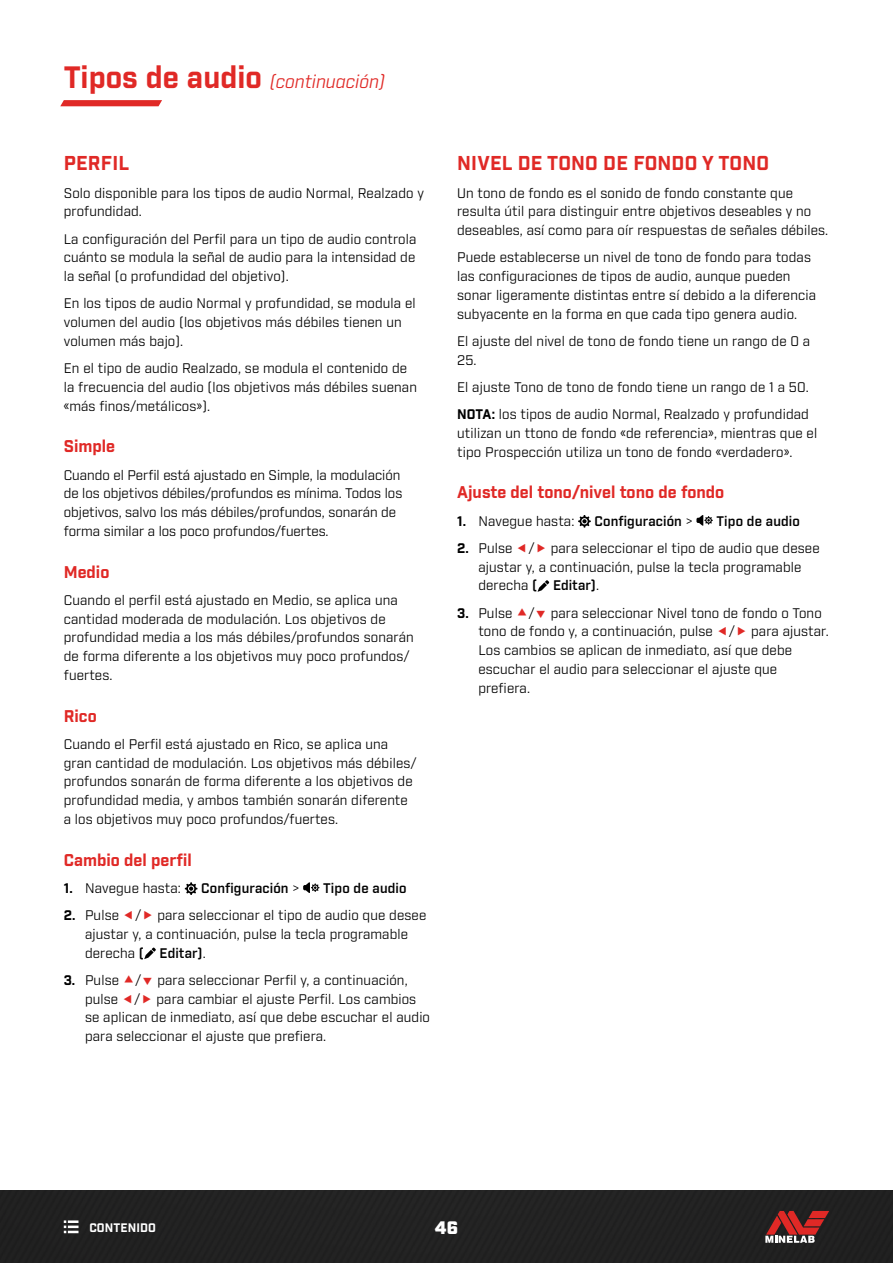
<style>
.page{position:relative;width:893px;height:1263px;background:#fff}
.page>*{position:absolute;margin:0;border:0;box-sizing:border-box;transform-origin:0 0}
.t1{font:700 19.5px "Industry";letter-spacing:.01em;color:#e02926}
.t2{font:italic 18px "Industry";color:#e02926}
.t3{font:900 18px "Industry";color:#fff}
.t4{font:700 16.5px "Industry";color:#e02926}
.t5{font:13.5px/18.8px "Industry";letter-spacing:.01em;color:#000}
.t6{font:600 13.5px "Industry";letter-spacing:.01em;color:#000}
.t7{font:700 12px "Industry";letter-spacing:.01em;color:#fff}
.s1{font-weight:700;font-style:normal;font-size:30px}
.s2{font-weight:700}
.s3{font-weight:400}
.s4{font-weight:600}
</style>
<div class="page">
<div style="left:0;top:1191px;width:893px;height:72px;background:#212121"></div>
<svg style="left:60px;top:100px;width:102px;height:6px"></svg>
<svg style="left:765px;top:1211px;width:64px;height:32px;background:#863c3b"></svg>
<svg style="left:64px;top:1220px;width:15px;height:13px"></svg>
<svg style="left:185px;top:882px;width:12px;height:13px"></svg>
<svg style="left:303px;top:882px;width:16px;height:11px"></svg>
<svg style="left:144px;top:947px;width:12px;height:12px"></svg>
<svg style="left:578px;top:515px;width:13px;height:13px"></svg>
<svg style="left:696px;top:515px;width:17px;height:11px"></svg>
<svg style="left:537px;top:580px;width:12px;height:12px"></svg>
<h2 class="t2" style="left:64px;top:70px;width:323px"><span class="s1">Tipos de audio</span> (continuación)</h2>
<h1 class="t1" style="left:64px;top:151px;width:67px">PERFIL</h1>
<p class="t5" style="left:64px;top:184px;width:362px">Solo disponible para los tipos de audio Normal, Realzado y profundidad.</p>
<p class="t5" style="left:64px;top:230px;width:354px;text-align:justify">La configuración del Perfil para un tipo de audio controla cuánto se modula la señal de audio para la intensidad de la señal (o profundidad del objetivo).</p>
<p class="t5" style="left:64px;top:294px;width:353px">En los tipos de audio Normal y profundidad, se modula el volumen del audio (los objetivos más débiles tienen un volumen más bajo).</p>
<p class="t5" style="left:64px;top:359px;width:355px">En el tipo de audio Realzado, se modula el contenido de la frecuencia del audio (los objetivos más débiles suenan «más finos/metálicos»).</p>
<p class="t4" style="left:64px;top:436px;width:53px">Simple</p>
<p class="t5" style="left:64px;top:466px;width:340px">Cuando el Perfil está ajustado en Simple, la modulación de los objetivos débiles/profundos es mínima. Todos los objetivos, salvo los más débiles/profundos, sonarán de forma similar a los poco profundos/fuertes.</p>
<p class="t4" style="left:64px;top:562px;width:47px">Medio</p>
<p class="t5" style="left:64px;top:591px;width:352px">Cuando el perfil está ajustado en Medio, se aplica una cantidad moderada de modulación. Los objetivos de profundidad media a los más débiles/profundos sonarán de forma diferente a los objetivos muy poco profundos/ fuertes.</p>
<p class="t4" style="left:64px;top:706px;width:34px">Rico</p>
<p class="t5" style="left:64px;top:735px;width:354px">Cuando el Perfil está ajustado en Rico, se aplica una gran cantidad de modulación. Los objetivos más débiles/ profundos sonarán de forma diferente a los objetivos de profundidad media, y ambos también sonarán diferente a los objetivos muy poco profundos/fuertes.</p>
<p class="t4" style="left:64px;top:850px;width:130px">Cambio del perfil</p>
<p class="t5" style="left:64px;top:879px;width:119px"><span class="s2">1.</span> Navegue hasta:</p>
<p class="t6" style="left:201px;top:880px;width:100px">Configuración <span class="s3">&gt;</span></p>
<p class="t6" style="left:323px;top:880px;width:85px">Tipo de audio</p>
<p class="t5" style="left:85px;top:906px;width:343px;text-indent:-21px"><span class="s2">2.</span> Pulse / para seleccionar el tipo de audio que desee ajustar y, a continuación, pulse la tecla programable derecha <span class="s4">( Editar)</span>.</p>
<p class="t5" style="left:85px;top:971px;width:346px;text-indent:-21px"><span class="s2">3.</span> Pulse / para seleccionar Perfil y, a continuación, pulse / para cambiar el ajuste Perfil. Los cambios se aplican de inmediato, así que debe escuchar el audio para seleccionar el ajuste que prefiera.</p>
<h1 class="t1" style="left:457px;top:151px;width:313px">NIVEL DE TONO DE FONDO Y TONO</h1>
<p class="t5" style="left:457px;top:184px;width:373px">Un tono de fondo es el sonido de fondo constante que resulta útil para distinguir entre objetivos deseables y no deseables, así como para oír respuestas de señales débiles.</p>
<p class="t5" style="left:457px;top:248px;width:360px">Puede establecerse un nivel de tono de fondo para todas las configuraciones de tipos de audio, aunque pueden sonar ligeramente distintas entre sí debido a la diferencia subyacente en la forma en que cada tipo genera audio.</p>
<p class="t5" style="left:457px;top:332px;width:355px">El ajuste del nivel de tono de fondo tiene un rango de 0 a<br>25.</p>
<p class="t5" style="left:457px;top:374px;width:353px;line-height:27.3px">El ajuste Tono de tono de fondo tiene un rango de 1 a 50.<br><span class="s2">NOTA:</span> los tipos de audio Normal, Realzado y profundidad</p>
<p class="t5" style="left:457px;top:424px;width:362px">utilizan un ttono de fondo «de referencia», mientras que el tipo Prospección utiliza un tono de fondo «verdadero».</p>
<p class="t4" style="left:457px;top:482px;width:269px">Ajuste del tono/nivel tono de fondo</p>
<p class="t5" style="left:457px;top:512px;width:119px"><span class="s2">1.</span> Navegue hasta:</p>
<p class="t6" style="left:595px;top:513px;width:100px">Configuración <span class="s3">&gt;</span></p>
<p class="t6" style="left:717px;top:513px;width:85px">Tipo de audio</p>
<p class="t5" style="left:478px;top:539px;width:343px;text-indent:-21px"><span class="s2">2.</span> Pulse / para seleccionar el tipo de audio que desee ajustar y, a continuación, pulse la tecla programable derecha <span class="s4">( Editar)</span>.</p>
<p class="t5" style="left:478px;top:604px;width:350px;text-indent:-21px"><span class="s2">3.</span> Pulse / para seleccionar Nivel tono de fondo o Tono tono de fondo y, a continuación, pulse / para ajustar.<br>Los cambios se aplican de inmediato, así que debe escuchar el audio para seleccionar el ajuste que prefiera.</p>
<p class="t7" style="left:89px;top:1220px;width:68px">CONTENIDO</p>
<h2 class="t3" style="left:435px;top:1217px;width:25px">46</h2>
</div>
